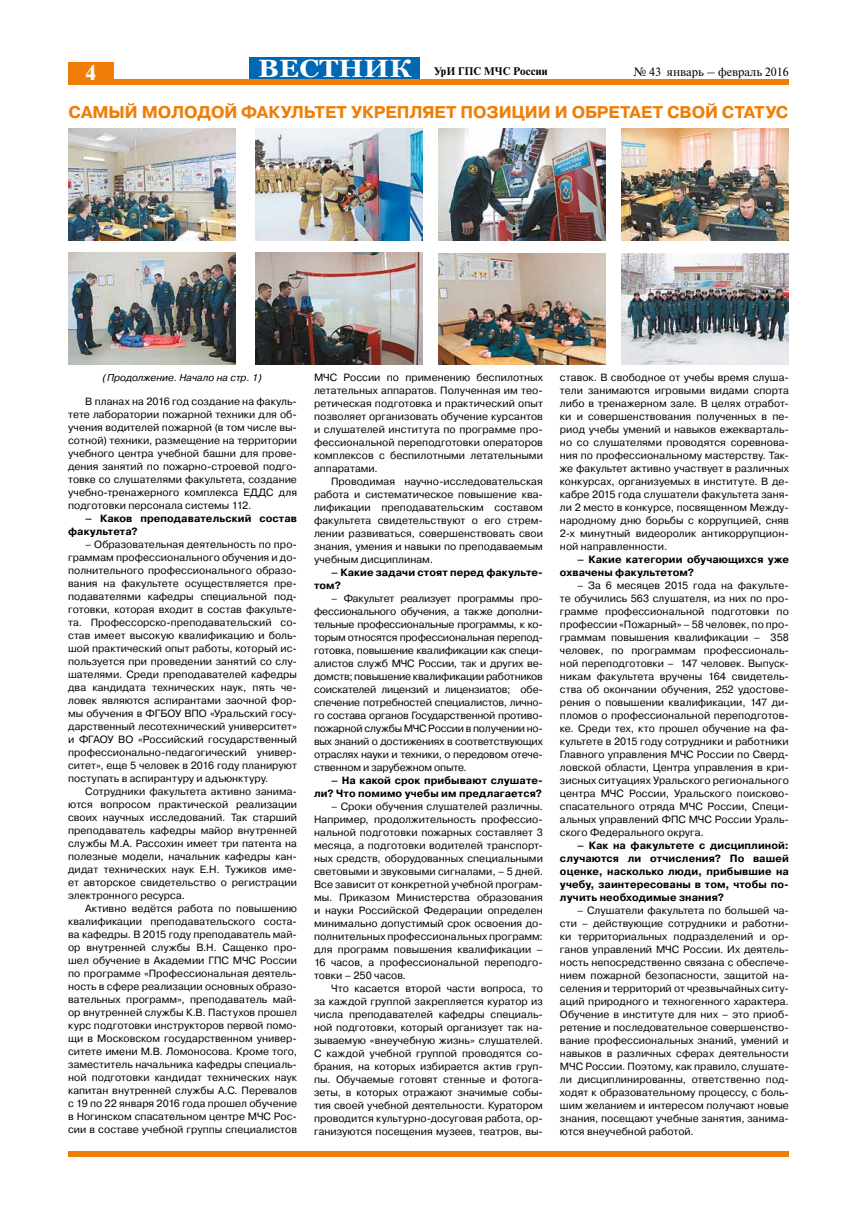
<style>
.page{position:relative;width:857px;height:1219px;background:#fff}
.page>*{position:absolute;margin:0;border:0;box-sizing:border-box;transform-origin:0 0}
.t1{font:700 25px "Georgia";letter-spacing:.01em;color:#fff;scale:1.1 1}
.t2{font:700 21px "Newton C";color:#fff}
.t3{font:700 17px "Pragmatica C";letter-spacing:-.01em;color:#f07e06}
.t4{font:12px "Newton C";color:#000}
.t5{font:700 11px "Newton C";color:#000}
.t6{font:10.5px/13px "Pragmatica C";letter-spacing:.005em;color:#000;text-align:justify}
.t7{font:700 10.5px/13px "Pragmatica C";letter-spacing:.01em;color:#000}
.t8{font:italic 10px "Pragmatica C";color:#000}
</style>
<div class="page">
<div style="left:68px;top:62px;width:45px;height:23px;background:#f07e06"></div>
<div style="left:249px;top:57px;width:171px;height:22px;background:#0068b2"></div>
<div style="left:68px;top:79px;width:720px;height:6px;background:#f07e06"></div>
<div style="left:68px;top:1151px;width:720px;height:6px;background:#f07e06"></div>
<img style="left:68px;top:129px;width:167px;height:111px">
<img style="left:255px;top:129px;width:167px;height:111px">
<img style="left:438px;top:129px;width:167px;height:111px">
<img style="left:621px;top:129px;width:167px;height:111px">
<img style="left:68px;top:253px;width:167px;height:111px">
<img style="left:255px;top:253px;width:167px;height:111px">
<img style="left:438px;top:254px;width:167px;height:110px">
<img style="left:621px;top:254px;width:167px;height:110px">
<h2 class="t2" style="left:85px;top:61px;width:12px">4</h2>
<h1 class="t1" style="left:258px;top:54px;width:141px">ВЕСТНИК</h1>
<p class="t5" style="left:434px;top:65px;width:115px">УрИ ГПС МЧС России</p>
<p class="t4" style="left:633px;top:65px;width:157px">№ 43 январь – февраль 2016</p>
<h3 class="t3" style="left:69px;top:103px;width:718px">Самый молодой факультет укрепляет позиции и обретает свой статус</h3>
<p class="t8" style="left:103px;top:371px;width:160px">(Продолжение. Начало на стр. 1)</p>
<p class="t6" style="left:68px;top:395px;width:230px;text-indent:17px">В планах на 2016 год создание на факуль&shy;тете лаборатории пожарной техники для об&shy;учения водителей пожарной (в том числе вы&shy;сотной) техники, размещение на территории учебного центра учебной башни для прове&shy;дения занятий по пожарно-строевой подго&shy;товке со слушателями факультета, создание учебно-тренажерного комплекса ЕДДС для подготовки персонала системы 112.</p>
<p class="t7" style="left:68px;top:512px;width:230px;text-indent:17px">– Каков преподавательский состав факультета?</p>
<p class="t6" style="left:68px;top:538px;width:230px;text-indent:17px">– Образовательная деятельность по про&shy;граммам профессионального обучения и до&shy;полнительного профессионального образо&shy;вания на факультете осуществляется пре&shy;подавателями кафедры специальной под&shy;готовки, которая входит в состав факульте&shy;та. Профессорско-преподавательский со&shy;став имеет высокую квалификацию и боль&shy;шой практический опыт работы, который ис&shy;пользуется при проведении занятий со слу&shy;шателями. Среди преподавателей кафедры два кандидата технических наук, пять че&shy;ловек являются аспирантами заочной фор&shy;мы обучения в ФГБОУ ВПО «Уральский госу&shy;дарственный лесотехнический университет» и ФГАОУ ВО «Российский государственный профессионально-педагогический универ&shy;ситет», еще 5 человек в 2016 году планируют поступать в аспирантуру и адъюнктуру.</p>
<p class="t6" style="left:68px;top:785px;width:230px;text-indent:17px">Сотрудники факультета активно занима&shy;ются вопросом практической реализации своих научных исследований. Так старший преподаватель кафедры майор внутренней службы М.А. Рассохин имеет три патента на полезные модели, начальник кафедры кан&shy;дидат технических наук Е.Н. Тужиков име&shy;ет авторское свидетельство о регистрации электронного ресурса.</p>
<p class="t6" style="left:68px;top:902px;width:230px;text-indent:17px">Активно ведётся работа по повышению квалификации преподавательского соста&shy;ва кафедры. В 2015 году преподаватель май&shy;ор внутренней службы В.Н. Сащенко про&shy;шел обучение в Академии ГПС МЧС России по программе «Профессиональная деятель&shy;ность в сфере реализации основных образо&shy;вательных программ», преподаватель май&shy;ор внутренней службы К.В. Пастухов прошел курс подготовки инструкторов первой помо&shy;щи в Московском государственном универ&shy;ситете имени М.В. Ломоносова. Кроме того, заместитель начальника кафедры специаль&shy;ной подготовки кандидат технических наук капитан внутренней службы А.С. Перевалов с 19 по 22 января 2016 года прошел обучение в Ногинском спасательном центре МЧС Рос&shy;сии в составе учебной группы специалистов</p>
<p class="t6" style="left:314px;top:371px;width:230px">МЧС России по применению беспилотных летательных аппаратов. Полученная им тео&shy;ретическая подготовка и практический опыт позволяет организовать обучение курсантов и слушателей института по программе про&shy;фессиональной переподготовки операторов комплексов с беспилотными летательными аппаратами.</p>
<p class="t6" style="left:314px;top:475px;width:230px;text-indent:17px">Проводимая научно-исследовательская работа и систематическое повышение ква&shy;лификации преподавательским составом факультета свидетельствуют о его стрем&shy;лении развиваться, совершенствовать свои знания, умения и навыки по преподаваемым учебным дисциплинам.</p>
<p class="t7" style="left:314px;top:566px;width:230px;text-indent:17px">– Какие задачи стоят перед факульте&shy;том?</p>
<p class="t6" style="left:314px;top:592px;width:230px;text-indent:17px">– Факультет реализует программы про&shy;фессионального обучения, а также дополни&shy;тельные профессиональные программы, к ко&shy;торым относятся профессиональная перепод&shy;готовка, повышение квалификации как специ&shy;алистов служб МЧС России, так и других ве&shy;домств; повышение квалификации работников соискателей лицензий и лицензиатов; обе&shy;спечение потребностей специалистов, лично&shy;го состава органов Государственной противо&shy;пожарной службы МЧС России в получении но&shy;вых знаний о достижениях в соответствующих отраслях науки и техники, о передовом отече&shy;ственном и зарубежном опыте.</p>
<p class="t7" style="left:314px;top:774px;width:230px;text-align:right">– На какой срок прибывают слушате&shy;ли? Что помимо учебы им предлагается?</p>
<p class="t6" style="left:314px;top:800px;width:230px;text-indent:17px">– Сроки обучения слушателей различны.<br>Например, продолжительность профессио&shy;нальной подготовки пожарных составляет 3 месяца, а подготовки водителей транспорт&shy;ных средств, оборудованных специальными световыми и звуковыми сигналами, – 5 дней.<br>Все зависит от конкретной учебной програм&shy;мы. Приказом Министерства образования и науки Российской Федерации определен минимально допустимый срок освоения до&shy;полнительных профессиональных программ: для программ повышения квалификации – 16 часов, а профессиональной переподго&shy;товки – 250 часов.</p>
<p class="t6" style="left:314px;top:982px;width:230px;text-indent:17px">Что касается второй части вопроса, то за каждой группой закрепляется куратор из числа преподавателей кафедры специаль&shy;ной подготовки, который организует так на&shy;зываемую «внеучебную жизнь» слушателей.<br>С каждой учебной группой проводятся со&shy;брания, на которых избирается актив груп&shy;пы. Обучаемые готовят стенные и фотога&shy;зеты, в которых отражают значимые собы&shy;тия своей учебной деятельности. Куратором проводится культурно-досуговая работа, ор&shy;ганизуются посещения музеев, театров, вы-</p>
<p class="t6" style="left:559px;top:371px;width:230px">ставок. В свободное от учебы время слуша&shy;тели занимаются игровыми видами спорта либо в тренажерном зале. В целях отработ&shy;ки и совершенствования полученных в пе&shy;риод учебы умений и навыков ежекварталь&shy;но со слушателями проводятся соревнова&shy;ния по профессиональному мастерству. Так&shy;же факультет активно участвует в различных конкурсах, организуемых в институте. В де&shy;кабре 2015 года слушатели факультета заня&shy;ли 2 место в конкурсе, посвященном Между&shy;народному дню борьбы с коррупцией, сняв 2-х минутный видеоролик антикоррупцион&shy;ной направленности.</p>
<p class="t7" style="left:559px;top:553px;width:230px;text-indent:17px">– Какие категории обучающихся уже охвачены факультетом?</p>
<p class="t6" style="left:559px;top:579px;width:230px;text-indent:17px">– За 6 месяцев 2015 года на факульте&shy;те обучились 563 слушателя, из них по про&shy;грамме профессиональной подготовки по профессии «Пожарный» – 58 человек, по про&shy;граммам повышения квалификации – 358 человек, по программам профессиональ&shy;ной переподготовки – 147 человек. Выпуск&shy;никам факультета вручены 164 свидетель&shy;ства об окончании обучения, 252 удостове&shy;рения о повышении квалификации, 147 ди&shy;пломов о профессиональной переподготов&shy;ке. Среди тех, кто прошел обучение на фа&shy;культете в 2015 году сотрудники и работники Главного управления МЧС России по Сверд&shy;ловской области, Центра управления в кри&shy;зисных ситуациях Уральского регионального центра МЧС России, Уральского поисково&shy;спасательного отряда МЧС России, Специ&shy;альных управлений ФПС МЧС России Ураль&shy;ского Федерального округа.</p>
<p class="t7" style="left:559px;top:839px;width:230px;text-align:justify;text-indent:17px">– Как на факультете с дисциплиной: случаются ли отчисления? По вашей оценке, насколько люди, прибывшие на учебу, заинтересованы в том, чтобы по&shy;лучить необходимые знания?</p>
<p class="t6" style="left:559px;top:904px;width:230px;text-indent:17px">– Слушатели факультета по большей ча&shy;сти – действующие сотрудники и работни&shy;ки территориальных подразделений и ор&shy;ганов управлений МЧС России. Их деятель&shy;ность непосредственно связана с обеспече&shy;нием пожарной безопасности, защитой на&shy;селения и территорий от чрезвычайных ситу&shy;аций природного и техногенного характера.<br>Обучение в институте для них – это приоб&shy;ретение и последовательное совершенство&shy;вание профессиональных знаний, умений и навыков в различных сферах деятельности МЧС России. Поэтому, как правило, слушате&shy;ли дисциплинированны, ответственно под&shy;ходят к образовательному процессу, с боль&shy;шим желанием и интересом получают новые знания, посещают учебные занятия, занима&shy;ются внеучебной работой.</p>
</div>
